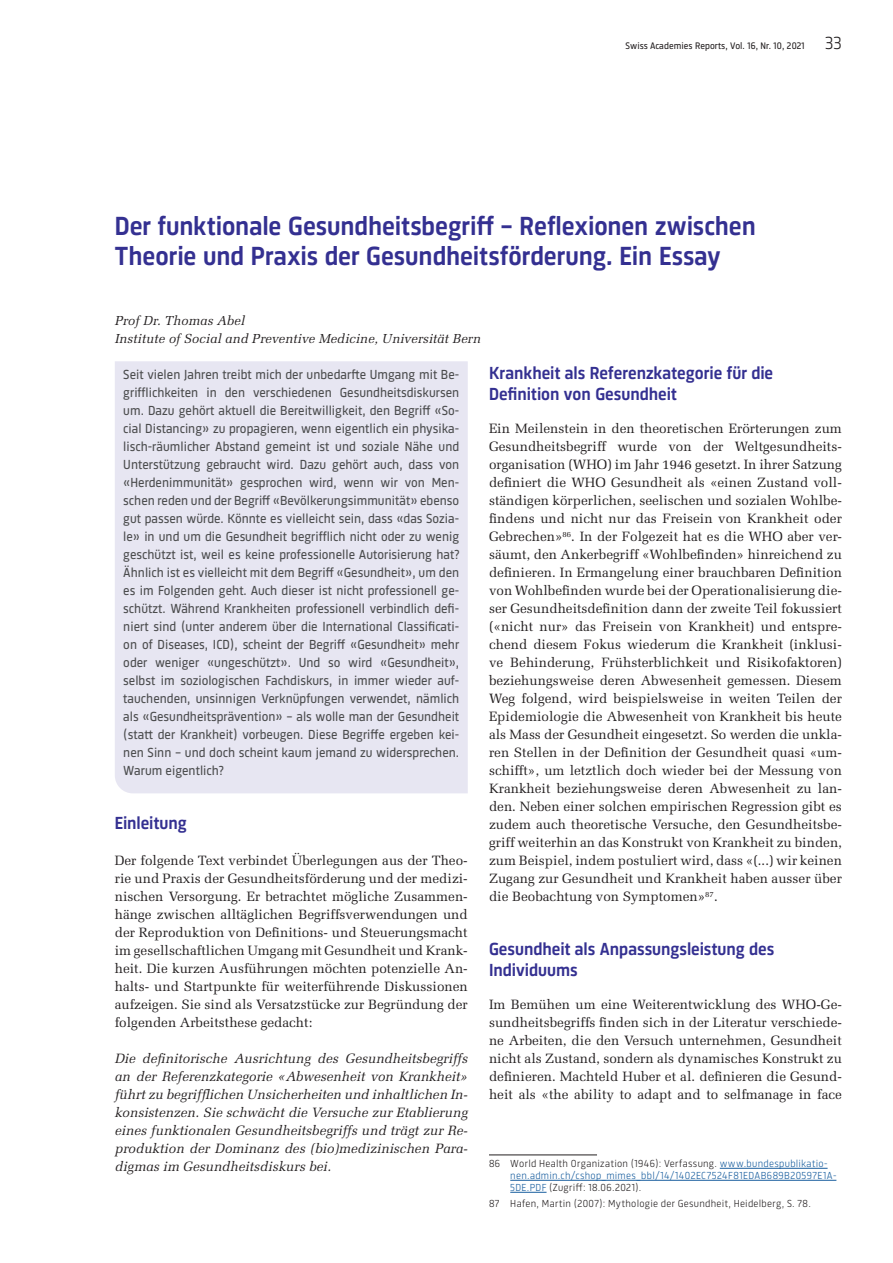
<style>
.page{position:relative;width:893px;height:1263px;background:#fff}
.page>*{position:absolute;margin:0;border:0;box-sizing:border-box;transform-origin:0 0}
.t1{font:500 27px/30px "Sinews Sans Pro";color:#343091}
.t2{font:500 18px/21px "Sinews Sans Pro";letter-spacing:-.005em;color:#343091}
.t3{font:13.5px/18px "Melior";color:#231f20;text-align:justify}
.t4{font:13.5px/18px "Sinews Sans Pro";color:#4b4c4d;text-align:justify}
.t5{font:italic 13.5px/18px "Melior";color:#231f20;text-align:justify}
.t6{font:italic 13.05px/18px "Melior";letter-spacing:.005em;color:#231f20}
.t7{font:300 10.5px/12px "Sinews Sans Pro";letter-spacing:.03em;color:#175d9e}
.t8{font:300 10.5px "Sinews Sans Pro";letter-spacing:.03em;color:#231f20}
.t9{font:9.75px "Sinews Sans Pro";letter-spacing:.005em;color:#231f20}
.s1{font-weight:300;font-size:18px}
.s2{color:#231f20}
</style>
<div class="page">
<div style="left:115px;top:361px;width:353px;height:432px;background:#e7e6f2"></div>
<hr style="left:489px;top:1155px;width:108px;height:1px;background:#231f20">
<hr style="left:720px;top:1168px;width:108px;height:1px;background:#175d9e">
<hr style="left:510px;top:1180px;width:326px;height:1px;background:#175d9e">
<hr style="left:510px;top:1192px;width:37px;height:1px;background:#175d9e">
<p class="t9" style="left:626px;top:39px;width:218px">Swiss Academies Reports, Vol. 16, Nr. 10, 2021 <span class="s1">33</span></p>
<h1 class="t1" style="left:115px;top:209px;width:643px">Der funktionale Gesundheitsbegriff – Reflexionen zwischen<br>Theorie und Praxis der Gesundheitsförderung. Ein Essay</h1>
<p class="t6" style="left:115px;top:312px;width:367px">Prof Dr. Thomas Abel<br>Institute of Social and Preventive Medicine, Universität Bern</p>
<p class="t4" style="left:123px;top:365px;width:338px">Seit vielen Jahren treibt mich der unbedarfte Umgang mit Be&shy;grifflichkeiten in den verschiedenen Gesundheitsdiskursen um. Dazu gehört aktuell die Bereitwilligkeit, den Begriff «So&shy;cial Distancing» zu propagieren, wenn eigentlich ein physika&shy;lisch-räumlicher Abstand gemeint ist und soziale Nähe und Unterstützung gebraucht wird. Dazu gehört auch, dass von «Herdenimmunität» gesprochen wird, wenn wir von Men&shy;schen reden und der Begriff «Bevölkerungsimmunität» ebenso gut passen würde. Könnte es vielleicht sein, dass «das Sozia&shy;le» in und um die Gesundheit begrifflich nicht oder zu wenig geschützt ist, weil es keine professionelle Autorisierung hat?<br>Ähnlich ist es vielleicht mit dem Begriff «Gesundheit», um den es im Folgenden geht. Auch dieser ist nicht professionell ge&shy;schützt. Während Krankheiten professionell verbindlich defi&shy;niert sind (unter anderem über die International Classificati&shy;on of Diseases, ICD), scheint der Begriff «Gesundheit» mehr oder weniger «ungeschützt». Und so wird «Gesundheit», selbst im soziologischen Fachdiskurs, in immer wieder auf&shy;tauchenden, unsinnigen Verknüpfungen verwendet, nämlich als «Gesundheitsprävention» – als wolle man der Gesundheit (statt der Krankheit) vorbeugen. Diese Begriffe ergeben kei&shy;nen Sinn – und doch scheint kaum jemand zu widersprechen.<br>Warum eigentlich?</p>
<h2 class="t2" style="left:115px;top:811px;width:74px">Einleitung</h2>
<p class="t3" style="left:115px;top:852px;width:354px">Der folgende Text verbindet Überlegungen aus der Theo&shy;rie und Praxis der Gesundheitsförderung und der medizi&shy;nischen Versorgung. Er betrachtet mögliche Zusammen&shy;hänge zwischen alltäglichen Begriffsverwendungen und der Reproduktion von Definitions- und Steuerungsmacht im gesellschaftlichen Umgang mit Gesundheit und Krank&shy;heit. Die kurzen Ausführungen möchten potenzielle An&shy;halts- und Startpunkte für weiterführende Diskussionen aufzeigen. Sie sind als Versatzstücke zur Begründung der folgenden Arbeitsthese gedacht:</p>
<p class="t5" style="left:115px;top:1050px;width:354px">Die definitorische Ausrichtung des Gesundheitsbegriffs an der Referenzkategorie «Abwesenheit von Krankheit» führt zu begrifflichen Unsicherheiten und inhaltlichen In&shy;konsistenzen. Sie schwächt die Versuche zur Etablierung eines funktionalen Gesundheitsbegriffs und trägt zur Re&shy;produktion der Dominanz des (bio)medizinischen Para&shy;digmas im Gesundheitsdiskurs bei.</p>
<h2 class="t2" style="left:489px;top:361px;width:286px">Krankheit als Referenzkategorie für die<br>Definition von Gesundheit</h2>
<p class="t3" style="left:489px;top:420px;width:354px">Ein Meilenstein in den theoretischen Erörterungen zum Gesundheitsbegriff wurde von der Weltgesundheits&shy;organisation (WHO) im Jahr 1946 gesetzt. In ihrer Satzung definiert die WHO Gesundheit als «einen Zustand voll&shy;ständigen körperlichen, seelischen und sozialen Wohlbe&shy;findens und nicht nur das Freisein von Krankheit oder Gebrechen»<sup>86</sup>. In der Folgezeit hat es die WHO aber ver&shy;säumt, den Ankerbegriff «Wohlbefinden» hinreichend zu definieren. In Ermangelung einer brauchbaren Definition von Wohlbefinden wurde bei der Operationalisierung die&shy;ser Gesundheitsdefinition dann der zweite Teil fokussiert («nicht nur» das Freisein von Krankheit) und entspre&shy;chend diesem Fokus wiederum die Krankheit (inklusi&shy;ve Behinderung, Frühsterblichkeit und Risikofaktoren) beziehungsweise deren Abwesenheit gemessen. Diesem Weg folgend, wird beispielsweise in weiten Teilen der Epidemiologie die Abwesenheit von Krankheit bis heute als Mass der Gesundheit eingesetzt. So werden die unkla&shy;ren Stellen in der Definition der Gesundheit quasi «um&shy;schifft», um letztlich doch wieder bei der Messung von Krankheit beziehungsweise deren Abwesenheit zu lan&shy;den. Neben einer solchen empirischen Regression gibt es zudem auch theoretische Versuche, den Gesundheitsbe&shy;griff weiterhin an das Konstrukt von Krankheit zu binden, zum Beispiel, indem postuliert wird, dass «(...) wir keinen Zugang zur Gesundheit und Krankheit haben ausser über die Beobachtung von Symptomen»<sup>87</sup>.</p>
<h2 class="t2" style="left:489px;top:937px;width:287px">Gesundheit als Anpassungsleistung des<br>Individuums</h2>
<p class="t3" style="left:489px;top:996px;width:354px">Im Bemühen um eine Weiterentwicklung des WHO-Ge&shy;sundheitsbegriffs finden sich in der Literatur verschiede&shy;ne Arbeiten, die den Versuch unternehmen, Gesundheit nicht als Zustand, sondern als dynamisches Konstrukt zu definieren. Machteld Huber et al. definieren die Gesund&shy;heit als «the ability to adapt and to selfmanage in face</p>
<p class="t7" style="left:510px;top:1156px;width:328px;text-indent:-21px"><span class="s2">86 World Health Organization (1946): Verfassung.</span> www.bundespublikatio&shy;nen.admin.ch/cshop_mimes_bbl/14/1402EC7524F81EDAB689B20597E1A-<br>5DE.PDF <span class="s2">(Zugriff: 18.06.2021).</span></p>
<p class="t8" style="left:489px;top:1196px;width:323px">87 Hafen, Martin (2007): Mythologie der Gesundheit, Heidelberg, S. 78.</p>
</div>
